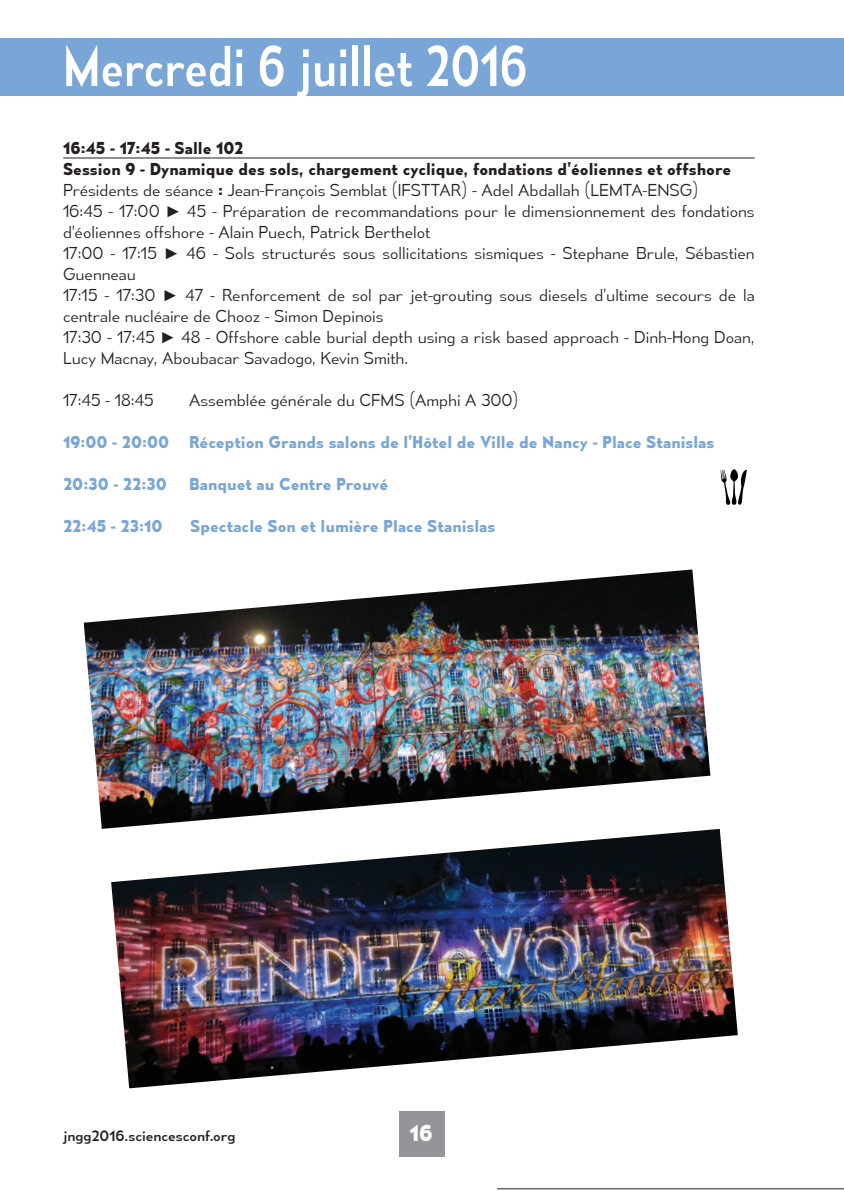
<style>
.page{position:relative;width:844px;height:1191px;background:#fff}
.page>*{position:absolute;margin:0;border:0;box-sizing:border-box;transform-origin:0 0}
.t1{font:52.5px "Mesmerize Sc Rg";color:#fff}
.t2{font:700 21px "Mesmerize Rg";color:#fff}
.t3{font:15.75px/21px "Mesmerize Lt";color:#231f20}
.t4{font:700 15.75px "Mesmerize Rg";color:#79a6d7}
.t5{font:700 15.75px/21px "Mesmerize Rg";color:#231f20}
.t6{font:14px "Mesmerize Rg";color:#231f20}
.s1{font-family:"Mesmerize Rg";font-weight:700}
.s2{font-family:"Arial"}
</style>
<div class="page">
<div style="left:0;top:39px;width:843px;height:57px;background:#79a6d7"></div>
<hr style="left:63px;top:158px;width:691px;height:1px;background:#231f20">
<svg style="left:720px;top:469px;width:26px;height:36px"></svg>
<hr style="left:843px;top:39px;width:1px;height:57px;background:#cc5129">
<div style="left:399px;top:1111px;width:45px;height:46px;background:#939598"></div>
<hr style="left:496px;top:1188px;width:347px;height:1px;background:#231f20">
<img style="left:111px;top:829px;width:626px;height:259px">
<img style="left:84px;top:569px;width:626px;height:260px">
<h1 class="t1" style="left:63px;top:34px;width:466px">Mercredi 6 juillet 2016</h1>
<p class="t5" style="left:63px;top:137px;width:669px">16:45 - 17:45 - Salle 102<br>Session 9 - Dynamique des sols, chargement cyclique, fondations d’éoliennes et offshore</p>
<p class="t3" style="left:63px;top:179px;width:693px">Présidents de séance <span class="s1">:</span> Jean-François Semblat (IFSTTAR) - Adel Abdallah (LEMTA-ENSG)<br>16:45 - 17:00 <span class="s2">►</span> 45 - Préparation de recommandations pour le dimensionnement des fondations d’éoliennes offshore - Alain Puech, Patrick Berthelot<br>17:00 - 17:15 <span class="s2">►</span> 46 - Sols structurés sous sollicitations sismiques - Stephane Brule, Sébastien Guenneau<br>17:15 - 17:30 <span class="s2">►</span> 47 - Renforcement de sol par jet-grouting sous diesels d’ultime secours de la centrale nucléaire de Chooz - Simon Depinois<br>17:30 - 17:45 <span class="s2">►</span> 48 - Offshore cable burial depth using a risk based approach - Dinh-Hong Doan, Lucy Macnay, Aboubacar Savadogo, Kevin Smith.</p>
<p class="t3" style="left:63px;top:389px;width:92px">17:45 - 18:45</p>
<p class="t3" style="left:189px;top:389px;width:331px">Assemblée générale du CFMS (Amphi A 300)</p>
<p class="t4" style="left:63px;top:432px;width:108px">19:00 - 20:00</p>
<p class="t4" style="left:189px;top:432px;width:526px">Réception Grands salons de l’Hôtel de Ville de Nancy - Place Stanislas</p>
<p class="t4" style="left:63px;top:474px;width:105px">20:30 - 22:30</p>
<p class="t4" style="left:189px;top:474px;width:200px">Banquet au Centre Prouvé</p>
<p class="t4" style="left:63px;top:516px;width:101px">22:45 - 23:10</p>
<p class="t4" style="left:190px;top:516px;width:306px">Spectacle Son et lumière Place Stanislas</p>
<p class="t6" style="left:63px;top:1127px;width:174px">jngg2016.sciencesconf.org</p>
<h2 class="t2" style="left:409px;top:1120px;width:25px">16</h2>
</div>
